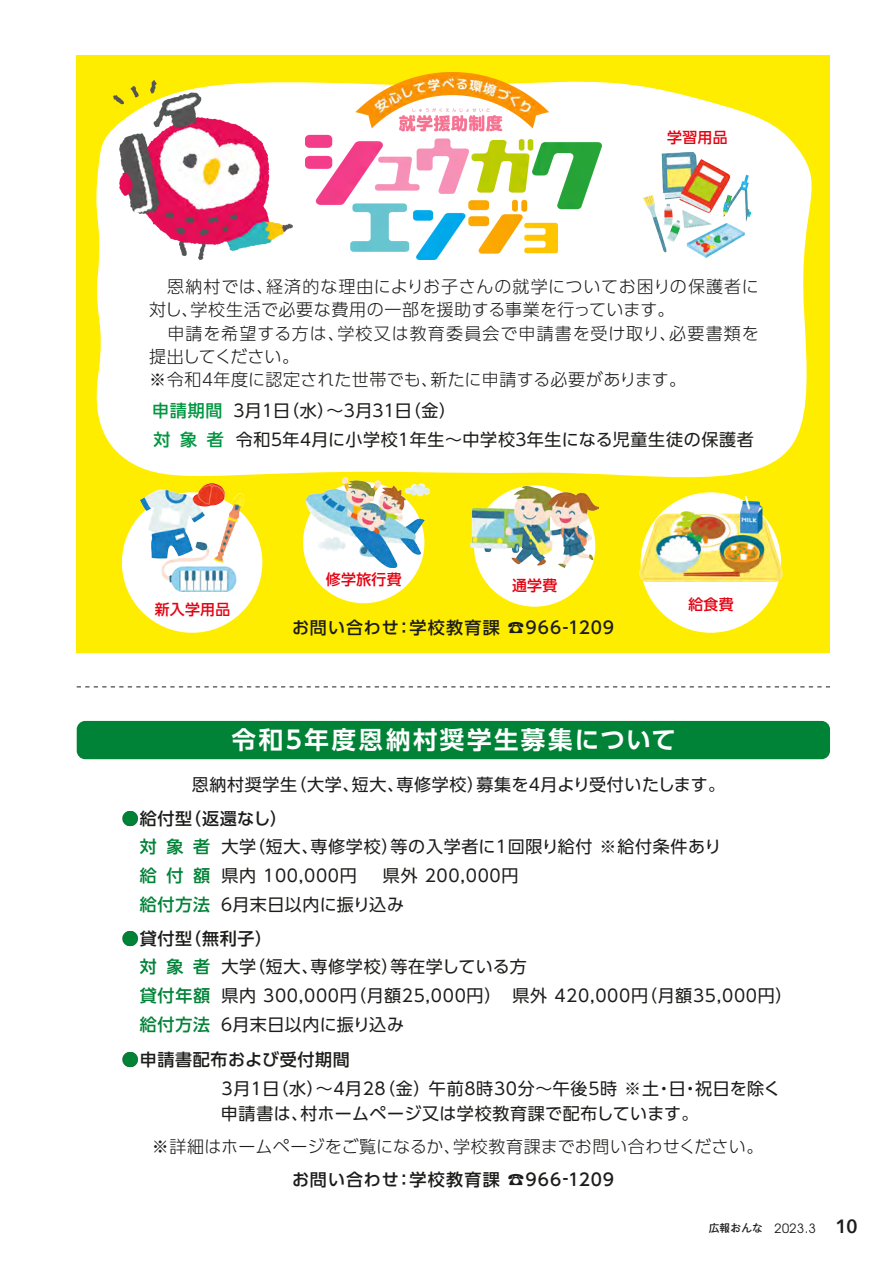
<style>
.page{position:relative;width:894px;height:1264px;background:#fff}
.page>*{position:absolute;margin:0;border:0;box-sizing:border-box;transform-origin:0 0}
.t1{font:700 24.45px "UD Shin Go Pr 6 De";letter-spacing:.1em;color:#fff}
.t2{font:600 19.2px "Avenir Next";color:#1c1c1b}
.t3{font:16.95px "UD Shin Go Pr 6";letter-spacing:.04em;color:#1c1c1b}
.t4{font:300 16.95px/23.4px "UD Shin Go Pr 6";letter-spacing:.03em;color:#1c1c1b}
.t5{font:500 16.95px "UD Shin Go Pr 6";letter-spacing:.045em;color:#1c1c1b}
.t6{font:300 16.95px "UD Shin Go Pr 6";letter-spacing:.055em;color:#1c1c1b}
.t7{font:300 16.95px "UD Shin Go Pr 6";letter-spacing:.005em;color:#1c1c1b}
.t8{font:500 16.95px "UD Shin Go Pr 6";letter-spacing:.05em;color:#008237}
.t9{font:16.95px "UD Shin Go Pr 6";letter-spacing:.02em;color:#1c1c1b}
.t10{font:16.95px "UD Shin Go Pr 6";letter-spacing:.015em;color:#1c1c1b}
.t11{font:16.95px "UD Shin Go Pr 6";letter-spacing:.01em;color:#1c1c1b}
.t12{font:500 16.95px "UD Shin Go Pr 6";letter-spacing:.05em;color:#009640}
.t13{font:500 14.85px "UD Shin Go Pr 6";letter-spacing:.02em;color:#e30413}
.t14{font:12.75px "Te X Gyre Adventor";color:#1c1c1b}
.t15{font:500 10.65px "Gothic MB101 Pr 6";letter-spacing:.02em;color:#1c1c1b}
</style>
<div class="page">
<div style="left:77px;top:55px;width:752px;height:597px;background:#ffed00"></div>
<svg style="left:96px;top:68px;width:734px;height:429px;fill:#fff"></svg>
<svg style="left:77px;top:686px;width:752px;height:1px"></svg>
<img style="left:305px;top:72px;width:296px;height:187px">
<img style="left:114px;top:81px;width:178px;height:178px">
<img style="left:643px;top:153px;width:107px;height:104px">
<div style="left:474px;top:485px;width:121px;height:121px;background:#fff;border-radius:50%"></div>
<img style="left:470px;top:486px;width:128px;height:81px">
<div style="left:122px;top:492px;width:140px;height:140px;background:#fff;border-radius:50%"></div>
<img style="left:140px;top:483px;width:104px;height:108px">
<div style="left:303px;top:482px;width:121px;height:121px;background:#fff;border-radius:50%"></div>
<img style="left:306px;top:477px;width:123px;height:90px">
<div style="left:640px;top:492px;width:140px;height:140px;background:#fff;border-radius:50%"></div>
<img style="left:639px;top:496px;width:142px;height:85px">
<div style="left:77px;top:720px;width:752px;height:39px;background:#008237;border-radius:9px"></div>
<p class="t13" style="left:667px;top:125px;width:62px">学習用品</p>
<p class="t6" style="left:266px;top:272px;width:494px">経済的な理由によりお子さんの就学についてお困りの保護者に</p>
<p class="t4" style="left:190px;top:274px;width:485px;text-indent:-41px">　恩納村では、<br>学校生活で必要な費用の一部を援助する事業を行っています。</p>
<p class="t4" style="left:149px;top:297px;width:51px">対し、</p>
<p class="t6" style="left:337px;top:319px;width:340px">学校又は教育委員会で申請書を受け取り、</p>
<p class="t4" style="left:149px;top:321px;width:197px">　申請を希望する方は、提出してください。</p>
<p class="t4" style="left:669px;top:321px;width:91px">必要書類を</p>
<p class="t7" style="left:430px;top:366px;width:257px">新たに申請する必要があります。</p>
<p class="t4" style="left:213px;top:367px;width:226px">年度に認定された世帯でも、</p>
<p class="t4" style="left:149px;top:367px;width:54px">※令和</p>
<p class="t4" style="left:199px;top:367px;width:19px">４</p>
<p class="t12" style="left:152px;top:397px;width:72px">申請期間</p>
<p class="t12" style="left:153px;top:425px;width:72px">対象者</p>
<p class="t3" style="left:273px;top:397px;width:72px">（日水）～</p>
<p class="t3" style="left:395px;top:397px;width:63px">（日金(</p>
<p class="t3" style="left:245px;top:397px;width:19px">月</p>
<p class="t3" style="left:355px;top:397px;width:19px">月</p>
<p class="t3" style="left:230px;top:397px;width:19px">３</p>
<p class="t3" style="left:341px;top:397px;width:19px">３</p>
<p class="t3" style="left:369px;top:397px;width:30px">３１</p>
<p class="t3" style="left:259px;top:397px;width:19px">１</p>
<p class="t3" style="left:311px;top:426px;width:88px">月に小学校</p>
<p class="t3" style="left:409px;top:426px;width:107px">年生～中学校</p>
<p class="t3" style="left:282px;top:426px;width:19px">年</p>
<p class="t3" style="left:526px;top:426px;width:228px">年生になる児童生徒の保護者</p>
<p class="t3" style="left:236px;top:426px;width:36px">令和</p>
<p class="t3" style="left:512px;top:426px;width:19px">３</p>
<p class="t3" style="left:268px;top:426px;width:19px">５</p>
<p class="t3" style="left:297px;top:426px;width:19px">４</p>
<p class="t3" style="left:395px;top:426px;width:19px">１</p>
<p class="t13" style="left:155px;top:597px;width:77px">新入学用品</p>
<p class="t13" style="left:326px;top:567px;width:77px">修学旅行費</p>
<p class="t13" style="left:512px;top:572px;width:47px">通学費</p>
<p class="t5" style="left:409px;top:614px;width:92px">学校教育課</p>
<p class="t5" style="left:292px;top:614px;width:108px">お問い合わせ</p>
<p class="t5" style="left:395px;top:614px;width:19px">：</p>
<p class="t5" style="left:507px;top:614px;width:108px">☎966-1209</p>
<p class="t13" style="left:688px;top:592px;width:47px">給食費</p>
<h1 class="t1" style="left:231px;top:720px;width:446px">令和5年度恩納村奨学生募集について</h1>
<p class="t3" style="left:192px;top:770px;width:107px">恩納村奨学生</p>
<p class="t3" style="left:289px;top:770px;width:72px">（大学、</p>
<p class="t3" style="left:396px;top:770px;width:89px">専修学校）</p>
<p class="t10" style="left:476px;top:770px;width:250px">募集を4月より受付いたします。</p>
<p class="t3" style="left:351px;top:770px;width:54px">短大、</p>
<p class="t5" style="left:122px;top:804px;width:72px">●給付型</p>
<p class="t5" style="left:184px;top:804px;width:104px">（返還なし(</p>
<p class="t8" style="left:140px;top:833px;width:72px">対象者</p>
<p class="t3" style="left:221px;top:833px;width:36px">大学</p>
<p class="t3" style="left:310px;top:833px;width:89px">専修学校）</p>
<p class="t3" style="left:390px;top:833px;width:332px">等の入学者に1回限り給付 ※給付条件あり</p>
<p class="t3" style="left:248px;top:833px;width:72px">（短大、</p>
<p class="t8" style="left:140px;top:861px;width:72px">給付額</p>
<p class="t3" style="left:221px;top:861px;width:137px">県内 100,000円</p>
<p class="t3" style="left:383px;top:861px;width:137px">県外 200,000円</p>
<p class="t8" style="left:140px;top:890px;width:72px">給付方法</p>
<p class="t9" style="left:232px;top:890px;width:173px">月末日以内に振り込み</p>
<p class="t3" style="left:218px;top:890px;width:19px">６</p>
<p class="t5" style="left:122px;top:924px;width:72px">●貸付型</p>
<p class="t5" style="left:184px;top:924px;width:89px">（無利子(</p>
<p class="t8" style="left:140px;top:952px;width:72px">対象者</p>
<p class="t3" style="left:221px;top:953px;width:36px">大学</p>
<p class="t3" style="left:310px;top:953px;width:89px">専修学校）</p>
<p class="t11" style="left:390px;top:953px;width:138px">等在学している方</p>
<p class="t3" style="left:248px;top:953px;width:72px">（短大、</p>
<p class="t8" style="left:140px;top:981px;width:72px">貸付年額</p>
<p class="t3" style="left:221px;top:981px;width:281px">県内 300,000 （円月額25,000円）</p>
<p class="t3" style="left:512px;top:981px;width:281px">県外 420,000 （円月額35,000円(</p>
<p class="t8" style="left:140px;top:1010px;width:72px">給付方法</p>
<p class="t9" style="left:232px;top:1010px;width:173px">月末日以内に振り込み</p>
<p class="t3" style="left:218px;top:1010px;width:19px">６</p>
<p class="t5" style="left:122px;top:1045px;width:229px">●申請書配布および受付期間</p>
<p class="t3" style="left:221px;top:1074px;width:166px">3月1 （日水）～4月28</p>
<p class="t3" style="left:378px;top:1074px;width:282px">（金）午前8時30分～午後5時 ※土</p>
<p class="t3" style="left:695px;top:1074px;width:87px">祝日を除く</p>
<p class="t3" style="left:668px;top:1074px;width:19px">日</p>
<p class="t3" style="left:655px;top:1074px;width:19px">・</p>
<p class="t3" style="left:681px;top:1074px;width:19px">・</p>
<p class="t3" style="left:300px;top:1099px;width:399px">村ホームページ又は学校教育課で配布しています。</p>
<p class="t3" style="left:221px;top:1099px;width:89px">申請書は、</p>
<p class="t7" style="left:152px;top:1132px;width:310px">※詳細はホームページをご覧になるか、</p>
<p class="t4" style="left:453px;top:1133px;width:312px">学校教育課までお問い合わせください。</p>
<p class="t5" style="left:409px;top:1165px;width:92px">学校教育課</p>
<p class="t5" style="left:292px;top:1165px;width:108px">お問い合わせ</p>
<p class="t5" style="left:395px;top:1165px;width:19px">：</p>
<p class="t5" style="left:507px;top:1165px;width:108px">☎966-1209</p>
<p class="t15" style="left:708px;top:1219px;width:55px">広報おんな</p>
<p class="t14" style="left:774px;top:1218px;width:43px">2023.3</p>
<p class="t2" style="left:835px;top:1209px;width:24px">10</p>
</div>
